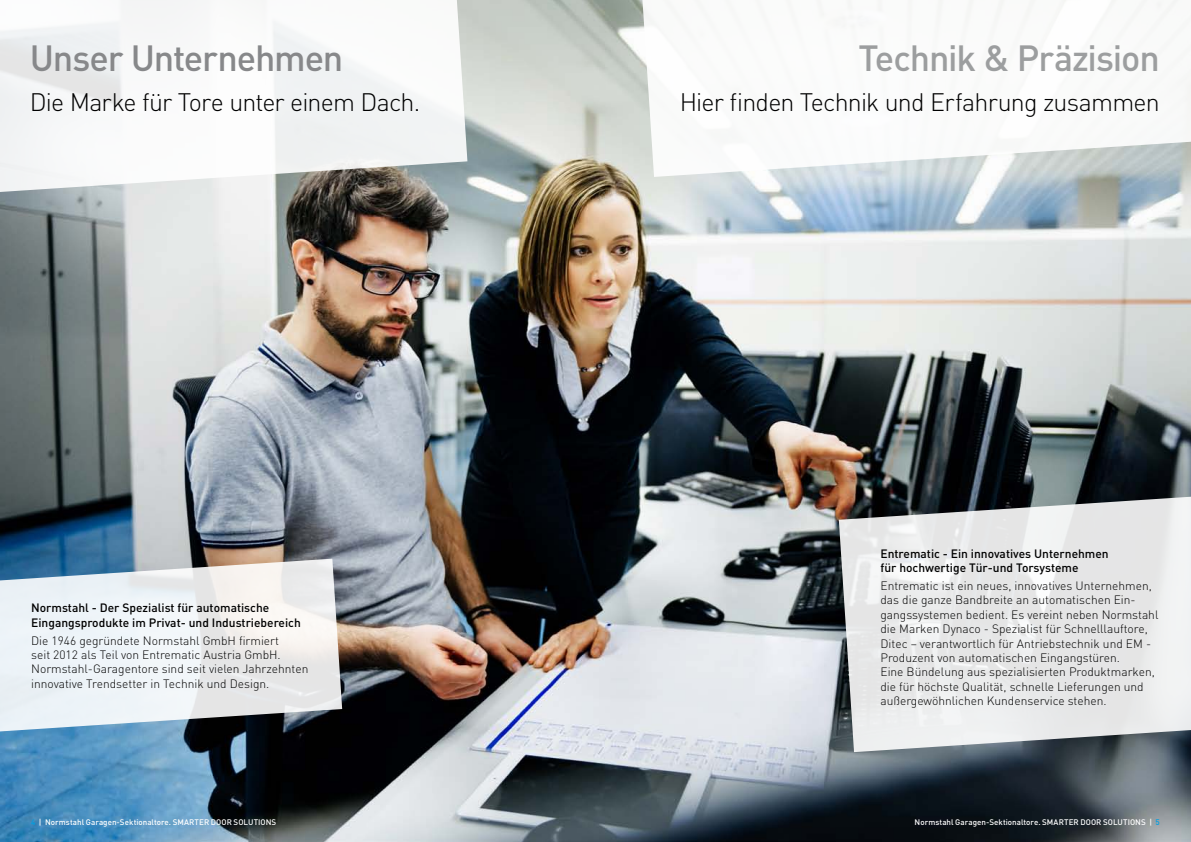
<style>
.page{position:relative;width:1191px;height:842px;background:#fff}
.page>*{position:absolute;margin:0;border:0;box-sizing:border-box;transform-origin:0 0}
.t1{font:500 36px "DIN";letter-spacing:-.035em;color:#9c9e9f}
.t2{font:500 36px "DIN";letter-spacing:-.03em;color:#87888a}
.t3{font:300 25px "DIN";letter-spacing:-.03em;color:#000}
.t4{font:300 12px/14.4px "DIN";color:#000}
.t5{font:500 12px/14.4px "DIN";color:#000}
.t6{font:500 8px "DIN";letter-spacing:.005em;color:#fff}
.s1{color:#009ee0}
</style>
<div class="page">
<img style="left:0;top:0;width:1191px;height:842px">
<svg style="left:0;top:0;width:467px;height:196px;fill:#f6f7f7"></svg>
<svg style="left:0;top:559px;width:342px;height:182px;fill:#ecf1f2"></svg>
<svg style="left:638px;top:0;width:553px;height:177px"></svg>
<svg style="left:838px;top:485px;width:353px;height:267px;fill:#e5e5e6"></svg>
<h1 class="t2" style="left:30px;top:35px;width:315px">Unser Unternehmen</h1>
<h2 class="t3" style="left:30px;top:86px;width:392px">Die Marke für Tore unter einem Dach.</h2>
<p class="t5" style="left:31px;top:600px;width:271px">Normstahl - Der Spezialist für automatische<br>Eingangsprodukte im Privat- und I ndustriebereich</p>
<p class="t4" style="left:31px;top:633px;width:279px">Die 1946 gegründete Normstahl GmbH firmiert<br>seit 2012 als Teil von Entrematic Austria GmbH.<br>Normstahl-Garagentore sind seit vielen Jahrzehnten innovative Trendsetter in Technik und Design.</p>
<h1 class="t1" style="left:858px;top:35px;width:303px">Technik &amp; Präzision</h1>
<h2 class="t3" style="left:679px;top:86px;width:481px">Hier finden Technik und Erfahrung zusammen</h2>
<p class="t5" style="left:880px;top:546px;width:230px">Entrematic - Ein innovatives U nternehmen für hochwertige Tür-und Torsysteme</p>
<p class="t4" style="left:880px;top:578px;width:279px">Entrematic ist ein neues, innovatives Unternehmen, das die ganze Bandbreite an automatischen Ein&shy;gangssystemen bedient. Es vereint neben Normstahl die Marken Dynaco - Spezialist für Schnelllauftore, Ditec – verantwortlich für Antriebstechnik und EM - Produzent von automatischen Eingangstüren.<br>Eine Bündelung aus spezialisierten Produktmarken, die für höchste Qualität, schnelle Lieferungen und außergewöhnlichen Kundenservice stehen.</p>
<p class="t6" style="left:31px;top:817px;width:241px"><span class="s1">4</span> | Normstahl Garagen-Sektionaltore. Smarter Door Solutions</p>
<p class="t6" style="left:914px;top:817px;width:247px">Normstahl Garagen-Sektionaltore. Smarter Door Solutions | <span class="s1">5</span></p>
</div>
